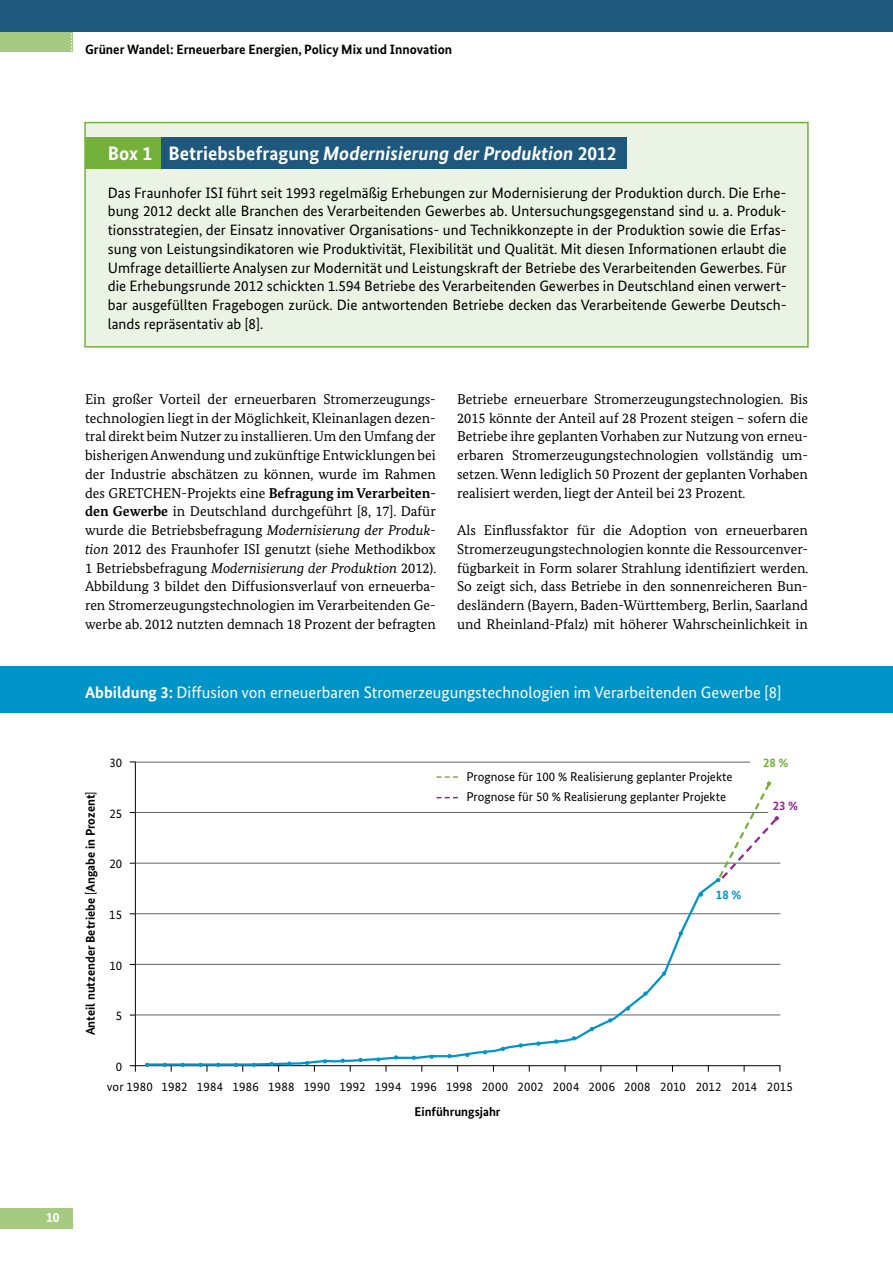
<style>
.page{position:relative;width:893px;height:1263px;background:#fff}
.page>*{position:absolute;margin:0;border:0;box-sizing:border-box;transform-origin:0 0}
.t1{font:italic 700 19.5px "Bundes Sans";color:#fff}
.t2{font:16.5px "Bundes Sans";color:#fff}
.t3{font:15px/18.8px "Bundes Sans";color:#000;text-align:justify}
.t4{font:14.25px/18.8px "Bundes Serif";color:#000;text-align:justify}
.t5{font:700 13.5px "Bundes Sans";color:#000}
.t6{font:700 13.5px "Bundes Sans";color:#fff}
.t7{font:12.75px/19.8px "Bundes Sans";color:#000}
.t8{font:700 12.75px "Bundes Sans";color:#000}
.t9{font:12.75px "Bundes Sans";letter-spacing:.02em;color:#000}
.t10{font:700 12.75px "Bundes Sans";color:#74b13b}
.t11{font:700 12.75px "Bundes Sans";color:#92278f}
.t12{font:700 12.75px "Bundes Sans";color:#0094c9}
.s1{font-style:normal}
.s2{font-weight:700}
.s3{font-style:italic}
.s4{font-weight:400}
</style>
<div class="page">
<div style="left:0;top:1208px;width:72px;height:20px;background:#a7ca82"></div>
<div style="left:84px;top:122px;width:725px;height:226px;background:#ebf3e4;border:2px solid #74b13b"></div>
<div style="left:125px;top:137px;width:501px;height:31px;background:#1e597d"></div>
<div style="left:85px;top:137px;width:76px;height:31px;background:#74b13b"></div>
<div style="left:0;top:666px;width:893px;height:47px;background:#0094c9"></div>
<hr style="left:135px;top:762px;width:1px;height:304px;background:#000">
<svg style="left:130px;top:1065px;width:6px;height:7px"></svg>
<hr style="left:135px;top:1065px;width:645px;height:1px;background:#000">
<hr style="left:135px;top:1015px;width:645px;height:1px;background:#636466">
<hr style="left:135px;top:964px;width:645px;height:1px;background:#636466">
<hr style="left:135px;top:913px;width:645px;height:1px;background:#636466">
<hr style="left:135px;top:863px;width:645px;height:1px;background:#636466">
<hr style="left:135px;top:812px;width:645px;height:1px;background:#636466">
<hr style="left:135px;top:762px;width:645px;height:1px;background:#636466">
<svg style="left:144px;top:880px;width:578px;height:187px"></svg>
<svg style="left:145px;top:1063px;width:4px;height:4px"></svg>
<svg style="left:163px;top:1063px;width:9px;height:9px"></svg>
<svg style="left:181px;top:1063px;width:4px;height:4px"></svg>
<svg style="left:198px;top:1063px;width:10px;height:9px"></svg>
<svg style="left:216px;top:1063px;width:4px;height:4px"></svg>
<svg style="left:234px;top:1063px;width:9px;height:9px"></svg>
<svg style="left:252px;top:1063px;width:4px;height:4px"></svg>
<svg style="left:269px;top:1062px;width:10px;height:10px"></svg>
<svg style="left:287px;top:1061px;width:5px;height:5px"></svg>
<svg style="left:305px;top:1061px;width:10px;height:11px"></svg>
<svg style="left:323px;top:1059px;width:4px;height:4px"></svg>
<svg style="left:341px;top:1058px;width:10px;height:14px"></svg>
<svg style="left:358px;top:1058px;width:5px;height:4px"></svg>
<svg style="left:376px;top:1057px;width:4px;height:5px"></svg>
<svg style="left:394px;top:1055px;width:4px;height:4px"></svg>
<svg style="left:412px;top:1056px;width:10px;height:16px"></svg>
<svg style="left:430px;top:1054px;width:4px;height:5px"></svg>
<svg style="left:447px;top:1054px;width:5px;height:4px"></svg>
<svg style="left:465px;top:1053px;width:4px;height:4px"></svg>
<svg style="left:483px;top:1050px;width:4px;height:4px"></svg>
<svg style="left:501px;top:1047px;width:4px;height:4px"></svg>
<svg style="left:518px;top:1043px;width:5px;height:4px"></svg>
<svg style="left:536px;top:1041px;width:5px;height:5px"></svg>
<svg style="left:554px;top:1039px;width:4px;height:5px"></svg>
<svg style="left:572px;top:1036px;width:4px;height:4px"></svg>
<svg style="left:590px;top:1027px;width:4px;height:4px"></svg>
<svg style="left:608px;top:1018px;width:4px;height:4px"></svg>
<svg style="left:626px;top:1006px;width:4px;height:4px"></svg>
<svg style="left:643px;top:991px;width:5px;height:5px"></svg>
<svg style="left:662px;top:971px;width:4px;height:5px"></svg>
<svg style="left:679px;top:931px;width:4px;height:4px"></svg>
<svg style="left:699px;top:892px;width:4px;height:5px"></svg>
<svg style="left:716px;top:781px;width:63px;height:101px"></svg>
<div style="left:750px;top:756px;width:51px;height:11px;background:#fff"></div>
<div style="left:769px;top:796px;width:45px;height:17px;background:#fff"></div>
<svg style="left:437px;top:776px;width:21px;height:2px"></svg>
<svg style="left:437px;top:797px;width:21px;height:1px"></svg>
<div style="left:0;top:32px;width:72px;height:20px;background:#a7ca82"></div>
<svg style="left:71px;top:33px;width:1px;height:18px"></svg>
<div style="left:0;top:0;width:893px;height:32px;background:#1e597d"></div>
<p class="t5" style="left:85px;top:41px;width:369px">Grüner Wandel: Erneuerbare Energien, Policy Mix und Innovation</p>
<p class="t1" style="left:108px;top:141px;width:510px"><span class="s1">Box 1 Betriebsbefragung</span> Modernisierung der Produktion <span class="s1">2012</span></p>
<p class="t3" style="left:108px;top:183px;width:680px">Das Fraunhofer ISI führt seit 1993 regelmäßig Erhebungen zur Modernisierung der Produktion durch. Die Erhe&shy;bung 2012 deckt alle Branchen des Verarbeitenden Gewerbes ab. Untersuchungsgegenstand sind u. a. Produk&shy;tionsstrategien, der Einsatz innovativer Organisations- und Technikkonzepte in der Produktion sowie die Erfas&shy;sung von Leistungsindikatoren wie Produktivität, Flexibilität und Qualität. Mit diesen Informationen erlaubt die Umfrage detaillierte Analysen zur Modernität und Leistungskraft der Betriebe des Verarbeitenden Gewerbes. Für die Erhebungsrunde 2012 schickten 1.594 Betriebe des Verarbeitenden Gewerbes in Deutschland einen verwert&shy;bar ausgefüllten Fragebogen zurück. Die antwortenden Betriebe decken das Verarbeitende Gewerbe Deutsch&shy;lands repräsentativ ab [8].</p>
<p class="t4" style="left:85px;top:389px;width:353px">Ein großer Vorteil der erneuerbaren Stromerzeugungs&shy;technologien liegt in der Möglichkeit, Kleinanlagen dezen&shy;tral direkt beim Nutzer zu installieren. Um den Umfang der bisherigen Anwendung und zukünftige Entwicklungen bei der Industrie abschätzen zu können, wurde im Rahmen des GRETCHEN-Projekts eine <span class="s2">Befragung im Verarbeiten&shy;den Gewerbe</span> in Deutschland durchgeführt [8, 17]. Dafür wurde die Betriebsbefragung <span class="s3">Modernisierung der Produk&shy;tion</span> 2012 des Fraunhofer ISI genutzt (siehe Methodikbox 1 Betriebsbefragung <span class="s3">Modernisierung der Produktion</span> 2012).<br>Abbildung 3 bildet den Diffusionsverlauf von erneuerba&shy;ren Stromerzeugungstechnologien im Verarbeitenden Ge&shy;werbe ab. 2012 nutzten demnach 18 Prozent der befragten</p>
<p class="t4" style="left:457px;top:389px;width:352px">Betriebe erneuerbare Stromerzeugungstechnologien. Bis 2015 könnte der Anteil auf 28 Prozent steigen – sofern die Betriebe ihre geplanten Vorhaben zur Nutzung von erneu&shy;erbaren Stromerzeugungstechnologien vollständig um&shy;setzen. Wenn lediglich 50 Prozent der geplanten Vorhaben realisiert werden, liegt der Anteil bei 23 Prozent.</p>
<p class="t4" style="left:457px;top:521px;width:353px">Als Einflussfaktor für die Adoption von erneuerbaren Stromerzeugungstechnologien konnte die Ressourcenver&shy;fügbarkeit in Form solarer Strahlung identifiziert werden.<br>So zeigt sich, dass Betriebe in den sonnenreicheren Bun&shy;desländern (Bayern, Baden-Württemberg, Berlin, Saarland und Rheinland-Pfalz) mit höherer Wahrscheinlichkeit in</p>
<p class="t2" style="left:85px;top:683px;width:698px"><span class="s2">Abbildung 3:</span> Diffusion von erneuerbaren Stromerzeugungstechnologien im Verarbeitenden Gewerbe [8]</p>
<p class="t8" style="left:83px;top:1035px;width:246px;rotate:-90deg">Anteil nutzender Betriebe <span class="s4">[</span>Angabe in Prozent<span class="s4">]</span></p>
<p class="t7" style="left:109px;top:753px;width:14px">30</p>
<p class="t7" style="left:109px;top:803px;width:14px">25</p>
<p class="t7" style="left:109px;top:854px;width:14px">20</p>
<p class="t7" style="left:109px;top:904px;width:15px">15</p>
<p class="t7" style="left:109px;top:955px;width:14px">10</p>
<p class="t7" style="left:116px;top:1006px;width:8px">5</p>
<p class="t7" style="left:466px;top:767px;width:268px">Prognose für 100 % Realisierung geplanter Projekte</p>
<p class="t7" style="left:466px;top:787px;width:261px">Prognose für 50 % Realisierung geplanter Projekte</p>
<p class="t10" style="left:763px;top:755px;width:27px">28 %</p>
<p class="t11" style="left:773px;top:797px;width:27px">23 %</p>
<p class="t12" style="left:716px;top:886px;width:27px">18 %</p>
<p class="t7" style="left:107px;top:1056px;width:48px;text-indent:9px">0<br>vor 1980</p>
<p class="t7" style="left:161px;top:1076px;width:28px">1982</p>
<p class="t9" style="left:375px;top:1078px;width:419px">1994 1996 1998 2000 2002 2004 2006 2008 2010 2012 2014 2015</p>
<p class="t7" style="left:197px;top:1076px;width:28px">1984</p>
<p class="t7" style="left:233px;top:1076px;width:28px">1986</p>
<p class="t7" style="left:268px;top:1076px;width:28px">1988</p>
<p class="t7" style="left:304px;top:1076px;width:28px">1990</p>
<p class="t7" style="left:339px;top:1076px;width:28px">1992</p>
<p class="t8" style="left:414px;top:1103px;width:87px">Einführungsjahr</p>
<p class="t6" style="left:46px;top:1209px;width:15px">10</p>
</div>
